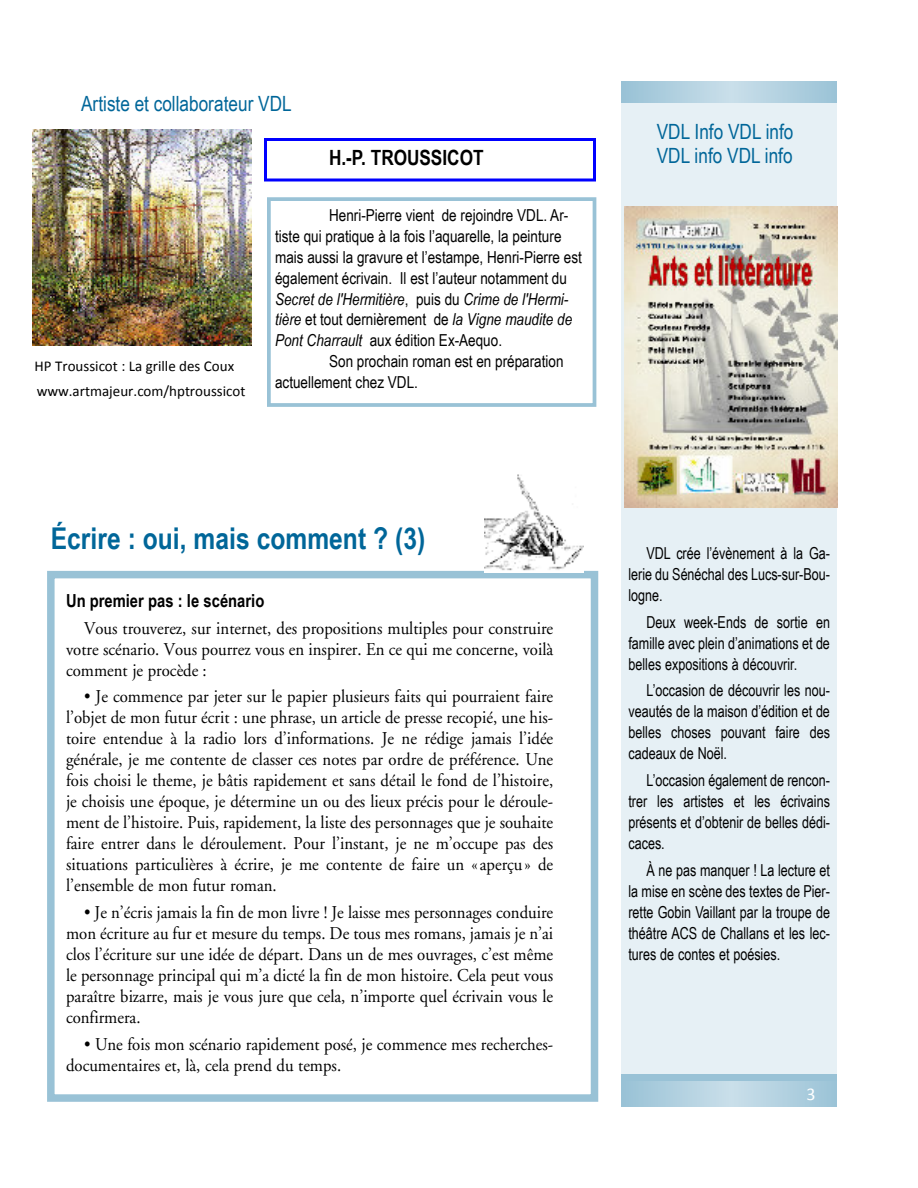
<style>
.page{position:relative;width:918px;height:1188px;background:#fff}
.page>*{position:absolute;margin:0;border:0;box-sizing:border-box;transform-origin:0 0}
.t1{font:700 30px "Arial Narrow";color:#069}
.t2{font:21px/24.2px "Arial Narrow";color:#069}
.t3{font:700 21px "Arial Narrow";color:#000}
.t4{font:18px/21px "Adobe Garamond";color:#000;text-align:justify;scale:.93 1}
.t5{font:700 18px "Arial Narrow";color:#000}
.t6{font:18px "Calibri";color:#fff}
.t7{font:16.5px/21px "Arial Narrow";color:#000;text-align:justify;scale:.93 1}
.t8{font:16.5px/20.9px "Arial Narrow";color:#000}
.t9{font:15px "Calibri";color:#000}
.s1{font-style:italic}
</style>
<div class="page">
<div style="left:621px;top:94px;width:216px;height:1000px;background:#e6f0f5"></div>
<div style="left:47px;top:571px;width:551px;height:531px;background:#fff;border:8px solid #99c2d6"></div>
<div style="left:621px;top:1075px;width:216px;height:32px;background:#99c2d6"></div>
<svg style="left:646px;top:1081px;width:171px;height:26px"></svg>
<svg style="left:621px;top:81px;width:216px;height:22px;background:#b1d0df"></svg>
<img style="left:485px;top:474px;width:99px;height:98px">
<img style="left:32px;top:130px;width:220px;height:216px">
<div style="left:264px;top:138px;width:332px;height:44px;border:3px solid #00f"></div>
<div style="left:267px;top:197px;width:329px;height:210px;background:#fff;border:4px solid #99c2d6"></div>
<img style="left:624px;top:206px;width:213px;height:301px">
<p class="t2" style="left:81px;top:93px;width:212px">Artiste et collaborateur VDL</p>
<p class="t3" style="left:329px;top:150px;width:156px">H.-P. TROUSSICOT</p>
<p class="t9" style="left:35px;top:360px;width:201px">HP Troussicot : La grille des Coux</p>
<p class="t9" style="left:37px;top:384px;width:210px">www.artmajeur.com/hptroussicot</p>
<p class="t8" style="left:275px;top:207px;width:308px;text-indent:54px">Henri-Pierre vient de rejoindre VDL. Ar&shy;tiste qui pratique à la fois l’aquarelle, la peinture mais aussi la gravure et l’estampe, Henri-Pierre est également écrivain. Il est l’auteur notamment du <span class="s1">Secret de l'Hermitière</span>, puis du <span class="s1">Crime de l'Hermi&shy;tière</span> et tout dernièrement de <span class="s1">la Vigne maudite de Pont Charrault</span> aux édition Ex-Aequo.</p>
<p class="t8" style="left:275px;top:352px;width:290px;text-indent:54px">Son prochain roman est en préparation actuellement chez VDL.</p>
<p class="t2" style="left:657px;top:121px;width:138px">VDL Info VDL info<br>VDL info VDL info</p>
<h1 class="t1" style="left:51px;top:527px;width:376px">Écrire : oui, mais comment ? (3)</h1>
<p class="t5" style="left:66px;top:594px;width:200px">Un premier pas : le scénario</p>
<p class="t4" style="left:66px;top:619px;width:525px;text-indent:18px">Vous trouverez, sur internet, des propositions multiples pour construire votre scénario. Vous pourrez vous en inspirer. En ce qui me concerne, voilà comment je procède :</p>
<p class="t4" style="left:66px;top:688px;width:525px;text-indent:18px">• Je commence par jeter sur le papier plusieurs faits qui pourraient faire l’objet de mon futur écrit : une phrase, un article de presse recopié, une his&shy;toire entendue à la radio lors d’informations. Je ne rédige jamais l’idée générale, je me contente de classer ces notes par ordre de préférence. Une fois choisi le theme, je bâtis rapidement et sans détail le fond de l’histoire, je choisis une époque, je détermine un ou des lieux précis pour le déroule&shy;ment de l’histoire. Puis, rapidement, la liste des personnages que je souhaite faire entrer dans le déroulement. Pour l’instant, je ne m’occupe pas des situations particulières à écrire, je me contente de faire un « aperçu » de l’ensemble de mon futur roman.</p>
<p class="t4" style="left:66px;top:903px;width:525px;text-indent:18px">• Je n’écris jamais la fin de mon livre ! Je laisse mes personnages conduire mon écriture au fur et mesure du temps. De tous mes romans, jamais je n’ai clos l’écriture sur une idée de départ. Dans un de mes ouvrages, c’est même le personnage principal qui m’a dicté la fin de mon histoire. Cela peut vous paraître bizarre, mais je vous jure que cela, n’importe quel écrivain vous le confirmera.</p>
<p class="t4" style="left:66px;top:1035px;width:525px;text-indent:18px">• Une fois mon scénario rapidement posé, je commence mes recherches&shy;documentaires et, là, cela prend du temps.</p>
<p class="t7" style="left:628px;top:544px;width:218px;text-indent:18px">VDL crée l’évènement à la Ga&shy;lerie du Sénéchal des Lucs-sur-Bou&shy;logne.</p>
<p class="t7" style="left:628px;top:613px;width:218px;text-indent:18px">Deux week-Ends de sortie en famille avec plein d’animations et de belles expositions à découvrir.</p>
<p class="t7" style="left:628px;top:682px;width:218px;text-indent:18px">L’occasion de découvrir les nou&shy;veautés de la maison d’édition et de belles choses pouvant faire des cadeaux de Noël.</p>
<p class="t7" style="left:628px;top:771px;width:218px;text-indent:18px">L’occasion également de rencon&shy;trer les artistes et les écrivains présents et d’obtenir de belles dédi&shy;caces.</p>
<p class="t7" style="left:628px;top:861px;width:218px;text-indent:18px">À ne pas manquer ! La lecture et la mise en scène des textes de Pier&shy;rette Gobin Vaillant par la troupe de théâtre ACS de Challans et les lec&shy;tures de contes et poésies.</p>
<p class="t6" style="left:806px;top:1086px;width:11px">3</p>
</div>
